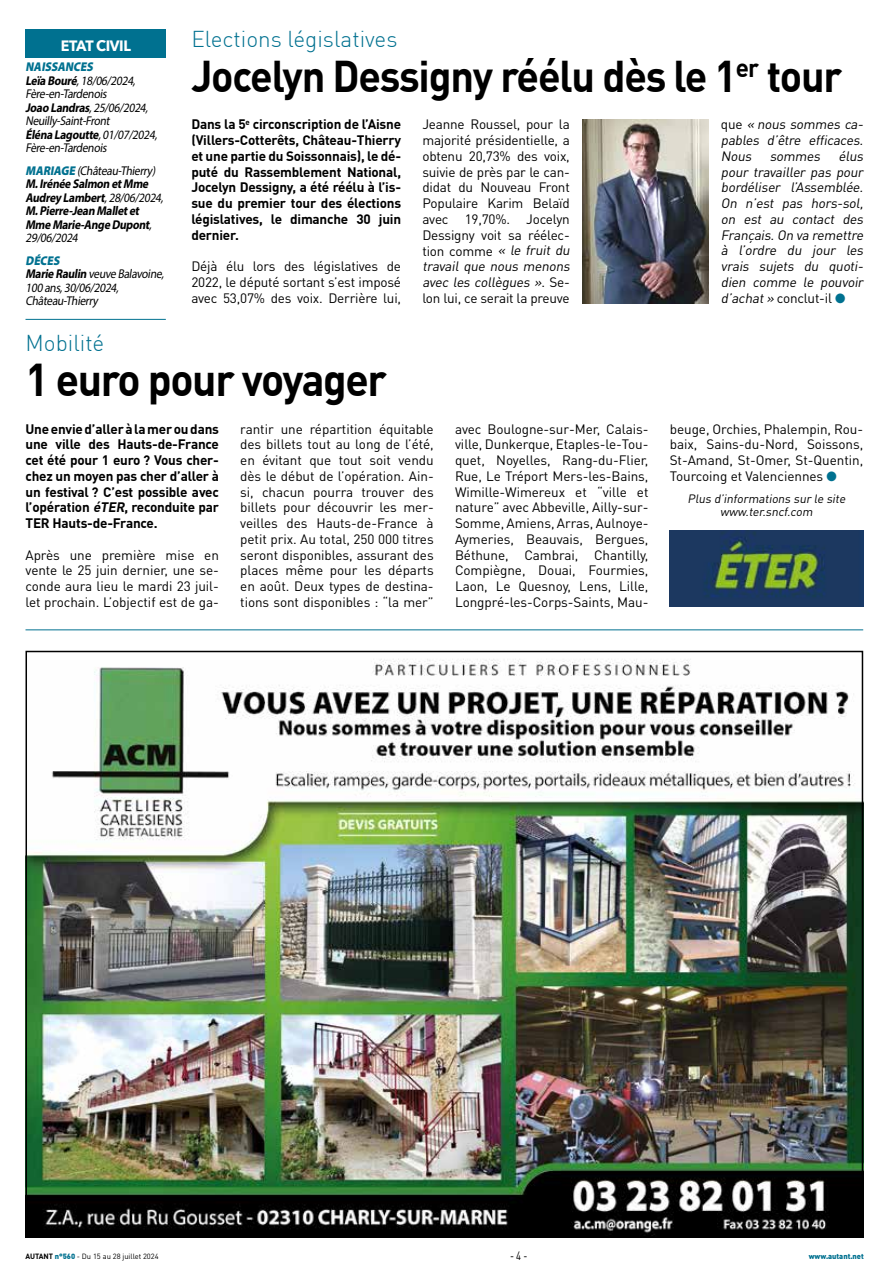
<style>
.page{position:relative;width:893px;height:1276px;background:#fff}
.page>*{position:absolute;margin:0;border:0;box-sizing:border-box;transform-origin:0 0}
.t1{font:700 45px "DIN Pro";letter-spacing:-.035em;color:#000;scale:.95 1}
.t2{font:700 43.5px "DIN Pro";letter-spacing:-.03em;color:#000;scale:.95 1}
.t3{font:300 22.5px "DIN Pro";color:#007190}
.t4{font:700 15px "Avenir Next";letter-spacing:-.025em;color:#fff;scale:.95 1}
.t5{font:13.5px/15.8px "DIN Pro";letter-spacing:-.015em;color:#000;text-align:justify}
.t6{font:700 13.5px/15.8px "DIN Pro";letter-spacing:-.015em;color:#000;text-align:justify}
.t7{font:italic 13.5px/15.8px "DIN Pro";color:#000;text-align:justify}
.t8{font:italic 12.75px/13.5px "Myriad Pro";color:#000;scale:.9 1}
.t9{font:italic 700 12.75px/13.5px "Myriad Pro";color:#000;scale:.9 1}
.t10{font:italic 12px/13.5px "DIN Pro";color:#000;text-align:center}
.t11{font:12px "DIN Pro";color:#000;scale:.78 1}
.t12{font:7.5px "DIN Pro";color:#000}
.t13{font:900 7.5px "DIN Pro";color:#007190}
.s1{font-weight:900;color:#007190}
.s2{font-weight:700}
.s3{font-weight:400}
.s4{font-style:italic}
.s5{font-style:normal}
.s6{color:#007190}
</style>
<div class="page">
<div style="left:26px;top:30px;width:140px;height:28px;background:#007190"></div>
<img style="left:583px;top:119px;width:125px;height:185px">
<img style="left:670px;top:530px;width:193px;height:76px">
<img style="left:29px;top:659px;width:831px;height:575px">
<hr style="left:26px;top:629px;width:837px;height:1px;background:#007190">
<hr style="left:26px;top:319px;width:140px;height:1px;background:#007190">
<p class="t4" style="left:61px;top:33px;width:75px">ETAT CIVIL</p>
<h3 class="t3" style="left:191px;top:25px;width:208px">Elections législatives</h3>
<h2 class="t2" style="left:191px;top:47px;width:687px">Jocelyn Dessigny réélu dès le 1<sup>er</sup> tour</h2>
<p class="t6" style="left:191px;top:116px;width:211px">Dans la 5<sup>e</sup> circonscription de l’Aisne (Villers-Cotterêts, Château-Thierry et une partie du Soissonnais), le dé&shy;puté du Rassemblement National, Jocelyn Dessigny, a été réélu à l’is&shy;sue du premier tour des élections législatives, le dimanche 30 juin dernier.</p>
<p class="t5" style="left:191px;top:258px;width:211px">Déjà élu lors des législatives de 2022, le député sortant s’est imposé avec 53,07% des voix. Derrière lui,</p>
<p class="t8" style="left:25px;top:60px;width:150px"><span class="s1">NAISSANCES<br></span><span class="s2">Leïa Bouré</span>,18/06/2024,<br>Fère-en-Tardenois<br><span class="s2">Joao Landras</span>,25/06/2024,<br>Neuilly-Saint-Front<br><span class="s2">Éléna Lagoutte</span>,01/07/2024,<br>Fère-en-Tardenois</p>
<p class="t9" style="left:25px;top:163px;width:157px"><span class="s1">MARIAGE</span> <span class="s3">(Château-Thierry)<br></span>M.Irénée Salmon etMme<br>Audrey Lambert<span class="s3">,28/06/2024,<br></span>M.Pierre-Jean Malletet<br>Mme Marie-Ange Dupont<span class="s3">,<br>29/06/2024</span></p>
<p class="t8" style="left:25px;top:254px;width:158px"><span class="s1">DÉCES<br></span><span class="s2">Marie Raulin</span> veuve Balavoine,<br>100 ans,30/06/2024,<br>Château-Thierry</p>
<p class="t5" style="left:422px;top:116px;width:152px;text-align:left">Jeanne Roussel, pour la majorité présidentielle, a obtenu 20,73% des voix, suivie de près par le can&shy;didat du Nouveau Front<br>Populaire Karim Belaïd avec 19,70%. Jocelyn<br>Dessigny voit sa réélec&shy;tion comme <span class="s4">« le fruit du travail que nous menons avec les collègues »</span>. S e - lon lui, ce serait la preuve</p>
<p class="t7" style="left:721px;top:116px;width:147px"><span class="s5">q u e</span> « nous sommes ca&shy;pables d’être efficaces.<br>Nous sommes élus pour travailler pas pour bordéliser l’Assemblée.<br>On n’est pas hors-sol, on est au contact des Français.On va remettre à l’ordre du jour les vrais sujets du quoti&shy;dien comme le pouvoir d’achat» <span class="s5">conclut-il</span> <span class="s6">●</span></p>
<h3 class="t3" style="left:26px;top:329px;width:80px">Mobilité</h3>
<h1 class="t1" style="left:26px;top:350px;width:382px">1 euro pour voyager</h1>
<p class="t6" style="left:26px;top:420px;width:195px">Une envie d’aller à la mer ou dans une ville des Hauts-de-France cet été pour 1 euro ? Vous cher&shy;chez un moyen pas cher d’aller à un festival ? C’est possible avec l’opération <span class="s4">éTER</span>, reconduite par TER Hauts-de-France.</p>
<p class="t5" style="left:26px;top:546px;width:195px">Après une première mise en vente le 25 juin dernier, une se&shy;conde aura lieu le mardi 23 juil&shy;let prochain. L’objectif est de ga-</p>
<p class="t5" style="left:240px;top:420px;width:195px">rantir une répartition équitable des billets tout au long de l’été, en évitant que tout soit vendu dès le début de l’opération. Ain&shy;si, chacun pourra trouver des billets pour découvrir les mer&shy;veilles des Hauts-de-France à petit prix. Au total, 250 000 titres seront disponibles, assurant des places même pour les départs en août. Deux types de destina&shy;tions sont disponibles : “la mer”</p>
<p class="t5" style="left:455px;top:420px;width:195px">avec Boulogne-sur-Mer, Calais&shy;ville, Dunkerque, Etaples-le-Tou&shy;quet, Noyelles, Rang-du-Flier, Rue, Le Tréport Mers-les-Bains, Wimille-Wimereux et “ville et nature” avec Abbeville, Ailly-sur-Somme, Amiens, Arras, Aulnoye-Aymeries, Beauvais, Bergues, Béthune, Cambrai, Chantilly, Compiègne, Douai, Fourmies, Laon, Le Quesnoy, Lens, Lille, Longpré-les-Corps-Saints, Mau-</p>
<p class="t5" style="left:670px;top:420px;width:195px">beuge, Orchies, Phalempin, Rou&shy;baix, Sains-du-Nord, Soissons, St-Amand, St-Omer, St-Quentin, Tourcoing et Valenciennes <span class="s6">●</span></p>
<p class="t10" style="left:687px;top:491px;width:162px">Plus d’informations sur le site www.ter.sncf.com</p>
<p class="t12" style="left:26px;top:1251px;width:135px"><span class="s2">AUTANT</span> <span class="s1">n°560</span> - Du 15 au 28 juillet 2024</p>
<p class="t11" style="left:510px;top:1247px;width:23px">- 4 -</p>
<p class="t13" style="left:809px;top:1251px;width:57px">www.autant.net</p>
</div>
